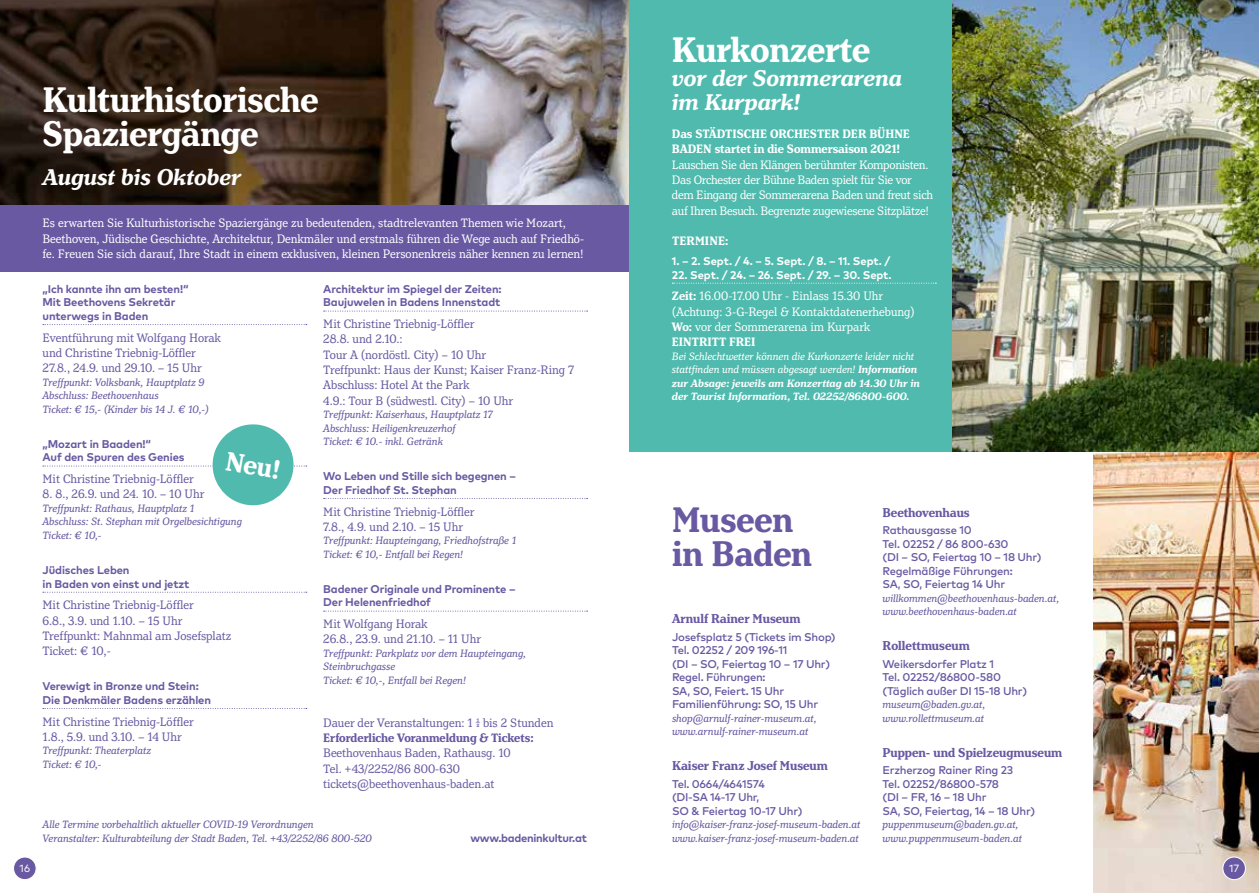
<style>
.page{position:relative;width:1259px;height:893px;background:#fff}
.page>*{position:absolute;margin:0;border:0;box-sizing:border-box;transform-origin:0 0}
.t1{font:700 condensed 37.5px/34.5px "Henriette";color:#fff}
.t2{font:700 condensed 37.5px/34.5px "Henriette";color:#6859a2}
.t3{font:700 condensed 28.2px "Henriette";color:#fff}
.t4{font:italic 700 24px/24px "Henriette";color:#fff}
.t5{font:700 condensed 13.5px "Henriette";color:#6859a2}
.t6{font:condensed 12.9px/15.3px "Henriette";color:#6859a2}
.t7{font:condensed 12.9px/15.3px "Henriette";color:#fff}
.t8{font:condensed 12.9px/15.3px "Henriette";letter-spacing:-.02em;color:#fff}
.t9{font:700 condensed 12.9px/15.3px "Henriette";color:#fff}
.t10{font:700 condensed 12.9px "Henriette";letter-spacing:-.005em;color:#6859a2}
.t11{font:italic 11.25px/13.5px "Henriette";color:#6859a2}
.t12{font:500 11.25px/13.5px "Mark OT";letter-spacing:-.025em;color:#6859a2}
.t13{font:700 11.25px/13.5px "Mark OT";letter-spacing:-.01em;color:#6859a2}
.t14{font:italic 700 11.25px/13.5px "Henriette";color:#fff}
.t15{font:700 11.25px "Mark OT";letter-spacing:-.01em;color:#fff}
.t16{font:10.5px "Mark OT";color:#fff}
.s1{font-weight:700}
.s2{font-weight:400}
</style>
<div class="page">
<div style="left:0;top:205px;width:629px;height:66px;background:#6859a2"></div>
<img style="left:0;top:0;width:629px;height:205px">
<svg style="left:43px;top:324px;width:264px;height:1px"></svg>
<svg style="left:43px;top:592px;width:264px;height:1px"></svg>
<svg style="left:43px;top:708px;width:264px;height:1px"></svg>
<svg style="left:324px;top:311px;width:263px;height:1px"></svg>
<svg style="left:324px;top:498px;width:263px;height:1px"></svg>
<svg style="left:324px;top:611px;width:263px;height:1px"></svg>
<svg style="left:43px;top:424px;width:264px;height:82px"></svg>
<img style="left:1093px;top:452px;width:166px;height:441px">
<div style="left:629px;top:0;width:323px;height:452px;background:#4fbaad"></div>
<img style="left:952px;top:0;width:307px;height:452px">
<svg style="left:672px;top:283px;width:264px;height:1px"></svg>
<div style="left:14px;top:857px;width:22px;height:23px;background:#6859a2;border-radius:50%"></div>
<div style="left:13px;top:856px;width:24px;height:24px;border:1px solid #fff;border-radius:50%"></div>
<div style="left:1222px;top:857px;width:23px;height:23px;background:#6859a2;border-radius:50%"></div>
<div style="left:1222px;top:856px;width:24px;height:24px;border:1px solid #fff;border-radius:50%"></div>
<h1 class="t1" style="left:43px;top:82px;width:277px">Kulturhistorische<br>Spaziergänge</h1>
<h3 class="t4" style="left:43px;top:166px;width:200px">August bis Oktober</h3>
<p class="t7" style="left:43px;top:215px;width:543px">Es erwarten Sie Kulturhistorische Spaziergänge zu bedeutenden, stadtrelevanten Themen wie Mozart,<br>Beethoven, Jüdische Geschichte, Architektur, Denkmäler und erstmals führen die Wege auch auf Friedhö&shy;fe. Freuen Sie sich darauf, Ihre Stadt in einem exklusiven, kleinen Personenkreis näher kennen zu lernen!</p>
<p class="t13" style="left:323px;top:282px;width:180px">Architektur im Spiegel der Zeiten:<br>Baujuwelen in Badens Innenstadt</p>
<p class="t6" style="left:323px;top:316px;width:252px">Mit Christine Triebnig-Löffler<br>28.8. und 2.10.:<br>Tour A (nordöstl. City) – 10 Uhr<br>Treffpunkt: Haus der Kunst; Kaiser Franz-Ring 7<br>Abschluss: Hotel At the Park<br>4.9.: Tour B (südwestl. City) – 10 Uhr</p>
<p class="t11" style="left:323px;top:408px;width:171px">Treffpunkt: Kaiserhaus, Hauptplatz 17<br>Abschluss: Heiligenkreuzerhof<br>Ticket: € 10.- inkl. Getränk</p>
<p class="t13" style="left:323px;top:469px;width:194px">Wo Leben und Stille sich begegnen –<br>Der Friedhof St. Stephan</p>
<p class="t6" style="left:323px;top:504px;width:153px">Mit Christine Triebnig-Löffler<br>7.8., 4.9. und 2.10. – 15 Uhr</p>
<p class="t11" style="left:323px;top:534px;width:195px">Treffpunkt: Haupteingang, Friedhofstraße 1<br>Ticket: € 10,- Entfall bei Regen!</p>
<p class="t13" style="left:323px;top:582px;width:194px">Badener Originale und Prominente –<br>Der Helenenfriedhof</p>
<p class="t6" style="left:323px;top:616px;width:159px">Mit Wolfgang Horak<br>26.8., 23.9. und 21.10. – 11 Uhr</p>
<p class="t11" style="left:323px;top:647px;width:204px">Treffpunkt: Parkplatz vor dem Haupteingang,<br>Steinbruchgasse<br>Ticket: € 10,-, Entfall bei Regen!</p>
<p class="t13" style="left:43px;top:282px;width:147px">„Ich kannte ihn am besten!“<br>Mit Beethovens Sekretär unterwegs in Baden</p>
<p class="t6" style="left:43px;top:330px;width:180px">Eventführung mit Wolfgang Horak und Christine Triebnig-Löffler<br>27.8., 24.9. und 29.10. – 15 Uhr</p>
<p class="t11" style="left:43px;top:376px;width:168px">Treffpunkt: Volksbank, Hauptplatz 9<br>Abschluss: Beethovenhaus<br>Ticket: € 15,- (Kinder bis 14 J. € 10,-)</p>
<p class="t13" style="left:43px;top:437px;width:144px">„Mozart in Baaden!“<br>Auf den Spuren des Genies</p>
<p class="t6" style="left:43px;top:471px;width:153px">Mit Christine Triebnig-Löffler</p>
<p class="t6" style="left:43px;top:487px;width:163px">8. 8., 26.9. und 24. 10. – 10 Uhr</p>
<p class="t11" style="left:43px;top:502px;width:201px">Treffpunkt: Rathaus, Hauptplatz 1<br>Abschluss: St. Stephan mit Orgelbesichtigung<br>Ticket: € 10,-</p>
<p class="t13" style="left:43px;top:563px;width:148px">Jüdisches Leben<br>in Baden von einst und jetzt</p>
<p class="t6" style="left:43px;top:597px;width:190px">Mit Christine Triebnig-Löffler<br>6.8., 3.9. und 1.10. – 15 Uhr<br>Treffpunkt: Mahnmal am Josefsplatz<br>Ticket: € 10,-</p>
<p class="t13" style="left:43px;top:679px;width:170px">Verewigt in Bronze und Stein:<br>Die Denkmäler Badens erzählen</p>
<p class="t6" style="left:43px;top:714px;width:153px">Mit Christine Triebnig-Löffler<br>1.8., 5.9. und 3.10. – 14 Uhr</p>
<p class="t11" style="left:43px;top:744px;width:110px">Treffpunkt: Theaterplatz<br>Ticket: € 10,-</p>
<h2 class="t3" style="left:228px;top:444px;width:56px;rotate:9deg">Neu!</h2>
<p class="t6" style="left:323px;top:715px;width:232px">Dauer der Veranstaltungen: 1 ½ bis 2 Stunden</p>
<p class="t10" style="left:323px;top:730px;width:212px">Erforderliche Voranmeldung &amp; Tickets:</p>
<p class="t6" style="left:323px;top:745px;width:189px">Beethovenhaus Baden, Rathausg. 10<br>Tel. +43/2252/86 800-630 tickets@beethovenhaus-baden.at</p>
<p class="t11" style="left:43px;top:818px;width:331px">Alle Termine vorbehaltlich aktueller COVID-19 Verordnungen<br>Veranstalter: Kulturabteilung der Stadt Baden, Tel. +43/2252/86 800-520</p>
<p class="t13" style="left:470px;top:831px;width:118px">www.badeninkultur.at</p>
<h1 class="t1" style="left:672px;top:33px;width:200px">Kurkonzerte</h1>
<h3 class="t4" style="left:672px;top:67px;width:232px">vor der Sommerarena im Kurpark!</h3>
<p class="t9" style="left:672px;top:126px;width:239px">Das STÄDTISCHE ORCHESTER DER BÜHNE<br>BADEN startet in die Sommersaison 2021!</p>
<p class="t8" style="left:672px;top:157px;width:262px">Lauschen Sie den Klängen berühmter Komponisten.<br>Das Orchester der Bühne Baden spielt für Sie vor dem Eingang der Sommerarena Baden und freut sich auf Ihren Besuch. Begrenzte zugewiesene Sitzplätze!</p>
<p class="t9" style="left:672px;top:233px;width:58px">TERMINE:</p>
<p class="t15" style="left:672px;top:254px;width:220px">1. – 2. Sept. / 4. – 5. Sept. / 8. – 11. Sept. /</p>
<p class="t15" style="left:672px;top:267px;width:221px">22. Sept. / 24. – 26. Sept. / 29. – 30. Sept.</p>
<p class="t7" style="left:672px;top:288px;width:244px"><span class="s1">Zeit:</span> 16.00-17.00 Uhr - Einlass 15.30 Uhr (Achtung: 3-G-Regel &amp; Kontaktdatenerhebung)<br><span class="s1">Wo:</span> vor der Sommerarena im Kurpark <span class="s1">EINTRITT FREI</span></p>
<p class="t14" style="left:672px;top:350px;width:249px"><span class="s2">Bei Schlechtwetter können die Kurkonzerte leider nicht stattfinden und müssen abgesagt werden!</span> Information zur Absage: jeweils am Konzerttag ab 14.30 Uhr in der Tourist Information, Tel. 02252/86800-600.</p>
<h1 class="t2" style="left:672px;top:503px;width:141px">Museen in Baden</h1>
<p class="t5" style="left:882px;top:504px;width:89px">Beethovenhaus</p>
<p class="t12" style="left:882px;top:523px;width:161px">Rathausgasse 10<br>Tel. 02252 / 86 800-630<br>(DI – SO, Feiertag 10 – 18 Uhr)<br>Regelmäßige Führungen:<br>SA, SO, Feiertag 14 Uhr</p>
<p class="t11" style="left:882px;top:592px;width:178px">willkommen@beethovenhaus-baden.at, www.beethovenhaus-baden.at</p>
<p class="t5" style="left:882px;top:638px;width:89px">Rollettmuseum</p>
<p class="t12" style="left:882px;top:657px;width:146px">Weikersdorfer Platz 1<br>Tel. 02252/86800-580 (Täglich außer DI 15-18 Uhr)</p>
<p class="t11" style="left:882px;top:698px;width:104px">museum@baden.gv.at, www.rollettmuseum.at</p>
<p class="t5" style="left:882px;top:744px;width:181px">Puppen- und Spielzeugmuseum</p>
<p class="t12" style="left:882px;top:763px;width:154px">Erzherzog Rainer Ring 23<br>Tel. 02252/86800-578<br>(DI – FR, 16 – 18 Uhr<br>SA, SO, Feiertag, 14 – 18 Uhr)</p>
<p class="t11" style="left:882px;top:818px;width:141px">puppenmuseum@baden.gv.at, www.puppenmuseum-baden.at</p>
<p class="t5" style="left:672px;top:611px;width:130px">Arnulf Rainer Museum</p>
<p class="t12" style="left:672px;top:630px;width:165px">Josefsplatz 5 (Tickets im Shop)<br>Tel. 02252 / 209 196-11<br>(DI – SO, Feiertag 10 – 17 Uhr)<br>Regel. Führungen:<br>SA, SO, Feiert. 15 Uhr<br>Familienführung: SO, 15 Uhr</p>
<p class="t11" style="left:672px;top:712px;width:146px">shop@arnulf-rainer-museum.at, www.arnulf-rainer-museum.at</p>
<p class="t5" style="left:672px;top:758px;width:157px">Kaiser Franz Josef Museum</p>
<p class="t12" style="left:672px;top:777px;width:132px">Tel. 0664/4641574 (DI-SA 14-17 Uhr,<br>SO &amp; Feiertag 10-17 Uhr)</p>
<p class="t11" style="left:672px;top:818px;width:190px">info@kaiser-franz-josef-museum-baden.at www.kaiser-franz-josef-museum-baden.at</p>
<p class="t16" style="left:20px;top:862px;width:12px">16</p>
<p class="t16" style="left:1229px;top:862px;width:12px">17</p>
</div>
